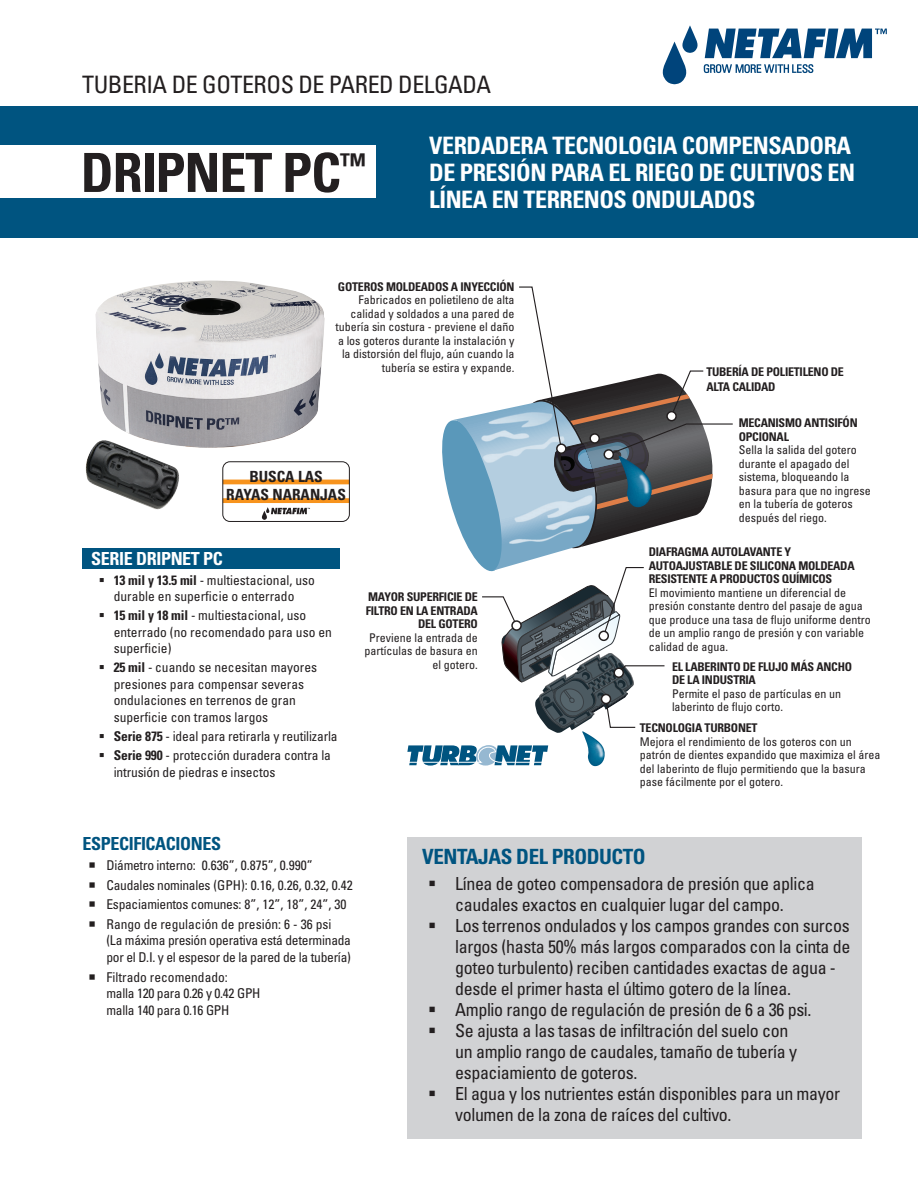
<style>
.page{position:relative;width:918px;height:1188px;background:#fff}
.page>*{position:absolute;margin:0;border:0;box-sizing:border-box;transform-origin:0 0}
.t1{font:700 condensed 54px "Univers LT Std";letter-spacing:-.02em;color:#231f20}
.t2{font:700 condensed 24px/27px "Univers LT Std";letter-spacing:-.02em;color:#fff}
.t3{font:condensed 24px "Univers LT Std";letter-spacing:-.02em;color:#231f20}
.t4{font:700 condensed 21px "Univers LT Std";letter-spacing:-.02em;color:#005480}
.t5{font:condensed 18px/21px "Univers LT Std";letter-spacing:-.02em;color:#231f20}
.t6{font:700 condensed 18px "Univers LT Std";letter-spacing:-.02em;color:#005480}
.t7{font:700 condensed 18px "Univers LT Std";letter-spacing:-.02em;color:#fff}
.t8{font:700 condensed 15.3px/18px "Univers LT Std";color:#231f20;text-align:center}
.t9{font:condensed 13.5px/16.5px "Univers LT Std";color:#231f20}
.t10{font:condensed 13.5px/16.5px "Univers LT Std";letter-spacing:-.02em;color:#231f20}
.t11{font:condensed 12px/13.5px "Univers LT Std";color:#231f20}
.t12{font:700 condensed 12px/13.5px "Univers LT Std";letter-spacing:-.02em;color:#231f20}
.s1{font-weight:700}
</style>
<div class="page">
<div style="left:0;top:107px;width:918px;height:131px;background:#005480"></div>
<div style="left:408px;top:837px;width:454px;height:301px;background:#d1d2d4"></div>
<svg style="left:705px;top:29px;width:182px;height:29px"></svg>
<svg style="left:663px;top:25px;width:35px;height:59px"></svg>
<svg style="left:704px;top:64px;width:109px;height:9px"></svg>
<div style="left:82px;top:549px;width:258px;height:20px;background:#005480"></div>
<div style="left:0;top:145px;width:375px;height:53px;background:#fff"></div>
<svg style="left:407px;top:286px;width:326px;height:480px"></svg>
<div style="left:557px;top:444px;width:9px;height:9px;background:#fff;border-radius:50%"></div>
<div style="left:556px;top:443px;width:11px;height:11px;border:2px solid #231f20;border-radius:50%"></div>
<img style="left:85px;top:445px;width:94px;height:65px">
<img style="left:95px;top:281px;width:230px;height:167px">
<hr style="left:223px;top:480px;width:126px;height:4px;background:#f7931d">
<div style="left:223px;top:498px;width:126px;height:5px;background:#f7931d"></div>
<svg style="left:262px;top:507px;width:48px;height:13px"></svg>
<div style="left:223px;top:462px;width:127px;height:60px;border:1px solid #231f20;border-radius:7px"></div>
<h2 class="t3" style="left:82px;top:69px;width:411px">TUBERIA DE GOTEROS DE PARED DELGADA</h2>
<h1 class="t1" style="left:81px;top:140px;width:287px">DRIPNET PC<sup>™</sup></h1>
<h2 class="t2" style="left:429px;top:132px;width:427px">VERDADERA TECNOLOGIA COMPENSADORA<br>DE PRESIÓN PARA EL RIEGO DE CULTIVOS EN<br>LÍNEA EN TERRENOS ONDULADOS</h2>
<p class="t12" style="left:338px;top:280px;width:178px">GOTEROS MOLDEADOS A INYECCIÓN</p>
<p class="t11" style="left:335px;top:293px;width:181px;text-align:right">Fabricados en polietileno de alta calidad y soldados a una pared de tubería sin costura - previene el daño a los goteros durante la instalación y la distorsión del flujo, aún cuando la tubería se estira y expande.</p>
<p class="t8" style="left:226px;top:467px;width:121px">BUSCA LAS<br>RAYAS NARANJAS</p>
<h3 class="t7" style="left:91px;top:548px;width:133px">SERIE DRIPNET PC</h3>
<p class="t9" style="left:114px;top:571px;width:203px"><span class="s1">13 mil y 13.5 mil</span> - multiestacional, uso durable en superficie o enterrado</p>
<p class="t9" style="left:114px;top:607px;width:220px"><span class="s1">15 mil y 18 mil</span> - multiestacional, uso enterrado (no recomendado para uso en superficie)</p>
<p class="t9" style="left:114px;top:659px;width:205px"><span class="s1">25 mil</span> - cuando se necesitan mayores presiones para compensar severas ondulaciones en terrenos de gran superficie con tramos largos</p>
<p class="t9" style="left:114px;top:727px;width:225px;line-height:19.2px"><span class="s1">Serie 875</span> - ideal para retirarla y reutilizarla<br><span class="s1">Serie 990</span> - protección duradera contra la</p>
<p class="t9" style="left:114px;top:764px;width:163px">intrusión de piedras e insectos</p>
<p class="t12" style="left:366px;top:590px;width:114px;text-align:right">MAYOR SUPERFICIE DE<br>FILTRO EN LA ENTRADA<br>DEL GOTERO</p>
<p class="t11" style="left:365px;top:631px;width:115px;text-align:right">Previene la entrada de partículas de basura en el gotero.</p>
<p class="t12" style="left:706px;top:364px;width:139px;line-height:15px">TUBERÍA DE POLIETILENO DE<br>ALTA CALIDAD</p>
<p class="t12" style="left:739px;top:416px;width:121px">MECANISMO ANTISIFÓN<br>OPCIONAL</p>
<p class="t11" style="left:739px;top:443px;width:133px">Sella la salida del gotero durante el apagado del sistema, bloqueando la basura para que no ingrese en la tubería de goteros después del riego.</p>
<p class="t12" style="left:649px;top:545px;width:208px">DIAFRAGMA AUTOLAVANTE Y<br>AUTOAJUSTABLE DE SILICONA MOLDEADA<br>RESISTENTE A PRODUCTOS QUÍMICOS</p>
<p class="t11" style="left:649px;top:586px;width:223px">El movimiento mantiene un diferencial de presión constante dentro del pasaje de agua que produce una tasa de flujo uniforme dentro de un amplio rango de presión y con variable calidad de agua.</p>
<p class="t12" style="left:672px;top:660px;width:182px">EL LABERINTO DE FLUJO MÁS ANCHO<br>DE LA INDUSTRIA</p>
<p class="t11" style="left:672px;top:687px;width:171px">Permite el paso de partículas en un laberinto de flujo corto.</p>
<p class="t12" style="left:640px;top:721px;width:119px">TECNOLOGIA TURBONET</p>
<p class="t11" style="left:640px;top:735px;width:242px">Mejora el rendimiento de los goteros con un patrón de dientes expandido que maximiza el área del laberinto de flujo permitiendo que la basura pase fácilmente por el gotero.</p>
<h3 class="t6" style="left:82px;top:833px;width:140px">ESPECIFICACIONES</h3>
<p class="t10" style="left:88px;top:857px;width:226px">○ Diámetro interno: 0.636”, 0.875”, 0.990”</p>
<p class="t10" style="left:88px;top:876px;width:266px">○ Caudales nominales (GPH): 0.16, 0.26, 0.32, 0.42</p>
<p class="t10" style="left:88px;top:896px;width:259px">○ Espaciamientos comunes: 8”, 12”, 18”, 24”, 30</p>
<p class="t10" style="left:106px;top:916px;width:246px;text-indent:-18px">○ Rango de regulación de presión: 6 - 36 psi<br>(La máxima presión operativa está determinada por el D.I. y el espesor de la pared de la tubería)</p>
<p class="t10" style="left:106px;top:968px;width:156px;text-indent:-18px">○ Filtrado recomendado:<br>malla 120 para 0.26 y 0.42 GPH malla 140 para 0.16 GPH</p>
<h3 class="t4" style="left:422px;top:844px;width:225px">VENTAJAS DEL PRODUCTO</h3>
<p class="t5" style="left:455px;top:872px;width:397px">Línea de goteo compensadora de presión que aplica caudales exactos en cualquier lugar del campo.<br>Los terrenos ondulados y los campos grandes con surcos largos (hasta 50% más largos comparados con la cinta de goteo turbulento) reciben cantidades exactas de agua - desde el primer hasta el último gotero de la línea.<br>Amplio rango de regulación de presión de 6 a 36 psi.<br>Se ajusta a las tasas de infiltración del suelo con<br>un amplio rango de caudales, tamaño de tubería y espaciamiento de goteros.<br>El agua y los nutrientes están disponibles para un mayor volumen de la zona de raíces del cultivo.</p>
</div>
